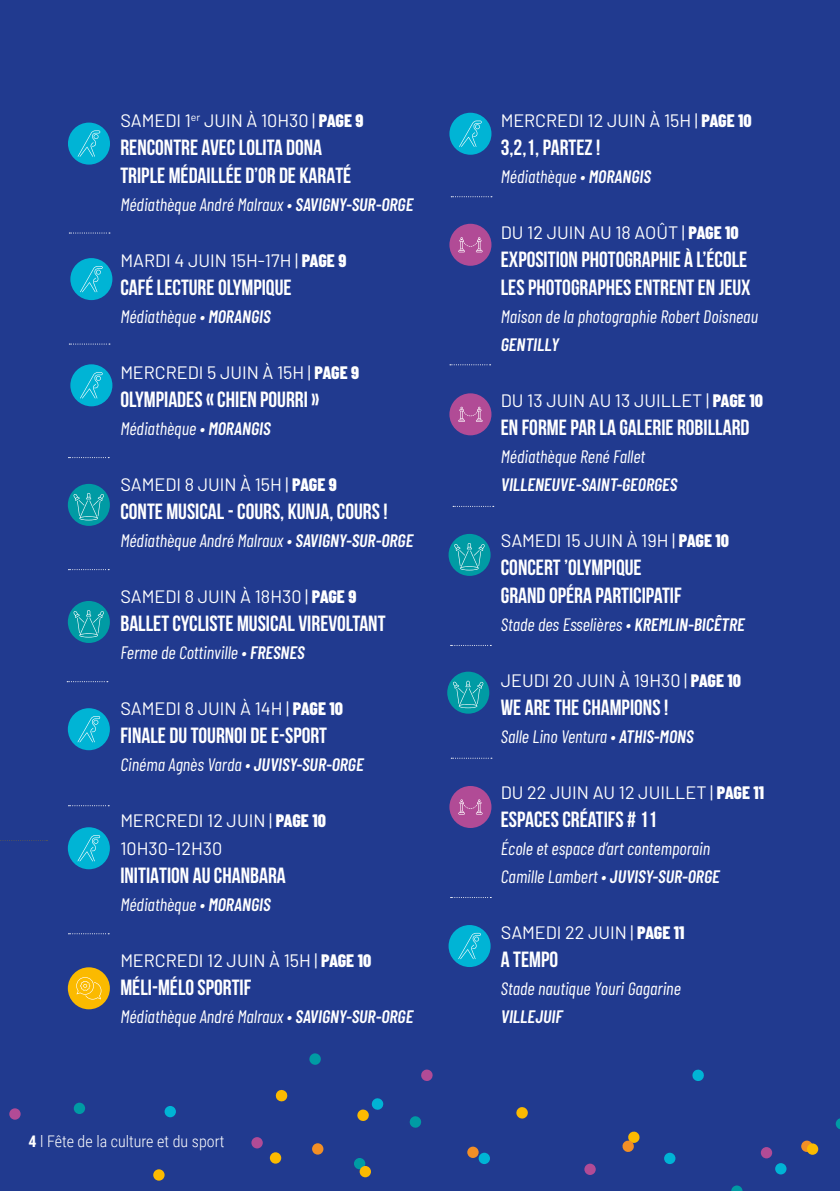
<style>
.page{position:relative;width:840px;height:1191px;background:#fff}
.page>*{position:absolute;margin:0;border:0;box-sizing:border-box;transform-origin:0 0}
.t1{font:700 22px/28px "Bebas Neue";color:#fff}
.t2{font:italic 18px/28px "Barlow Condensed";color:#fff}
.t3{font:18px/28px "Barlow";color:#fff}
.t4{font:italic 600 18px "Barlow Condensed";color:#fff}
.t5{font:300 16px "Roboto Condensed";color:#fff}
.s1{font-family:"Barlow Condensed";font-weight:800}
.s2{font-weight:600}
.s3{font-weight:700}
</style>
<div class="page">
<div style="left:0;top:0;width:839px;height:1191px;background:#213a8f"></div>
<svg style="left:835px;top:1119px;width:4px;height:10px"></svg>
<div style="left:74px;top:1102px;width:11px;height:12px;background:#009ba4;border-radius:50%"></div>
<svg style="left:800px;top:1140px;width:12px;height:12px"></svg>
<div style="left:312px;top:1143px;width:11px;height:11px;background:#f38f25;border-radius:50%"></div>
<div style="left:806px;top:1143px;width:11px;height:11px;background:#fbba00;border-radius:50%"></div>
<div style="left:270px;top:1152px;width:11px;height:11px;background:#fbba00;border-radius:50%"></div>
<div style="left:760px;top:1147px;width:11px;height:11px;background:#b14b96;border-radius:50%"></div>
<div style="left:251px;top:1137px;width:11px;height:11px;background:#b14b96;border-radius:50%"></div>
<div style="left:774px;top:1163px;width:12px;height:11px;background:#00b4d5;border-radius:50%"></div>
<div style="left:478px;top:1152px;width:11px;height:12px;background:#00b4d5;border-radius:50%"></div>
<svg style="left:731px;top:1185px;width:11px;height:6px"></svg>
<svg style="left:663px;top:1152px;width:12px;height:12px"></svg>
<svg style="left:622px;top:1131px;width:18px;height:21px"></svg>
<div style="left:584px;top:1163px;width:11px;height:12px;background:#b14b96;border-radius:50%"></div>
<div style="left:467px;top:1146px;width:11px;height:12px;background:#f38f25;border-radius:50%"></div>
<div style="left:354px;top:1158px;width:11px;height:11px;background:#009ba4;border-radius:50%"></div>
<div style="left:359px;top:1166px;width:12px;height:11px;background:#fbba00;border-radius:50%"></div>
<div style="left:164px;top:1106px;width:12px;height:11px;background:#00b4d5;border-radius:50%"></div>
<div style="left:153px;top:1169px;width:11px;height:11px;background:#fbba00;border-radius:50%"></div>
<div style="left:9px;top:1108px;width:12px;height:11px;background:#b14b96;border-radius:50%"></div>
<svg style="left:69px;top:232px;width:41px;height:27px"></svg>
<svg style="left:451px;top:196px;width:40px;height:1px"></svg>
<svg style="left:449px;top:364px;width:41px;height:1px"></svg>
<svg style="left:453px;top:506px;width:40px;height:1px"></svg>
<svg style="left:450px;top:645px;width:41px;height:1px"></svg>
<svg style="left:451px;top:757px;width:40px;height:1px"></svg>
<svg style="left:450px;top:897px;width:41px;height:1px"></svg>
<svg style="left:68px;top:457px;width:41px;height:2px"></svg>
<svg style="left:69px;top:343px;width:41px;height:1px"></svg>
<svg style="left:68px;top:569px;width:41px;height:2px"></svg>
<svg style="left:67px;top:681px;width:42px;height:2px"></svg>
<svg style="left:68px;top:805px;width:41px;height:1px"></svg>
<svg style="left:68px;top:933px;width:41px;height:2px"></svg>
<div style="left:68px;top:967px;width:42px;height:42px;background:#fbba00;border-radius:50%"></div>
<svg style="left:76px;top:967px;width:25px;height:32px"></svg>
<div style="left:68px;top:708px;width:42px;height:42px;background:#00b4d5;border-radius:50%"></div>
<svg style="left:77px;top:709px;width:24px;height:33px"></svg>
<div style="left:68px;top:827px;width:42px;height:42px;background:#00b4d5;border-radius:50%"></div>
<svg style="left:76px;top:835px;width:26px;height:35px"></svg>
<div style="left:448px;top:925px;width:42px;height:42px;background:#00b4d5;border-radius:50%"></div>
<svg style="left:458px;top:933px;width:22px;height:26px"></svg>
<div style="left:449px;top:113px;width:42px;height:42px;background:#00b4d5;border-radius:50%"></div>
<svg style="left:459px;top:121px;width:23px;height:26px"></svg>
<div style="left:70px;top:258px;width:42px;height:42px;background:#00b4d5;border-radius:50%"></div>
<svg style="left:80px;top:266px;width:23px;height:26px"></svg>
<div style="left:70px;top:364px;width:42px;height:42px;background:#00b4d5;border-radius:50%"></div>
<svg style="left:73px;top:372px;width:30px;height:29px"></svg>
<div style="left:68px;top:123px;width:42px;height:42px;background:#00b4d5;border-radius:50%"></div>
<svg style="left:78px;top:126px;width:25px;height:31px"></svg>
<div style="left:68px;top:601px;width:42px;height:42px;background:#009ba4;border-radius:50%"></div>
<svg style="left:73px;top:601px;width:31px;height:36px"></svg>
<div style="left:68px;top:484px;width:42px;height:42px;background:#009ba4;border-radius:50%"></div>
<svg style="left:73px;top:485px;width:31px;height:35px"></svg>
<div style="left:448px;top:534px;width:42px;height:42px;background:#009ba4;border-radius:50%"></div>
<svg style="left:448px;top:543px;width:41px;height:33px"></svg>
<div style="left:447px;top:671px;width:42px;height:42px;background:#009ba4;border-radius:50%"></div>
<svg style="left:452px;top:680px;width:31px;height:28px"></svg>
<div style="left:449px;top:393px;width:42px;height:42px;background:#b14b96;border-radius:50%"></div>
<svg style="left:449px;top:407px;width:34px;height:15px"></svg>
<div style="left:449px;top:786px;width:42px;height:42px;background:#b14b96;border-radius:50%"></div>
<svg style="left:449px;top:799px;width:34px;height:15px"></svg>
<div style="left:449px;top:224px;width:42px;height:42px;background:#b14b96;border-radius:50%"></div>
<svg style="left:458px;top:237px;width:24px;height:15px"></svg>
<svg style="left:409px;top:1116px;width:12px;height:12px"></svg>
<svg style="left:516px;top:1107px;width:12px;height:12px"></svg>
<svg style="left:421px;top:1069px;width:12px;height:12px"></svg>
<svg style="left:357px;top:1098px;width:26px;height:23px"></svg>
<svg style="left:309px;top:1053px;width:12px;height:12px"></svg>
<svg style="left:692px;top:1069px;width:12px;height:12px"></svg>
<svg style="left:275px;top:1090px;width:13px;height:12px"></svg>
<svg style="left:0;top:840px;width:47px;height:1px"></svg>
<p class="t3" style="left:120px;top:106px;width:245px">SAMEDI 1<sup>er</sup> JUIN À 10H30 | <span class="s1">PAGE 9</span></p>
<p class="t1" style="left:120px;top:133px;width:232px">RENCONTRE AVEC LOLITA DONA<br>TRIPLE MÉDAILLÉE D’OR DE KARATÉ</p>
<p class="t2" style="left:120px;top:189px;width:294px">Médiathèque André Malraux • <span class="s2">SAVIGNY-SUR-ORGE</span></p>
<p class="t3" style="left:120px;top:246px;width:227px">MARDI 4 JUIN 15H-17H | <span class="s1">PAGE 9</span></p>
<p class="t1" style="left:120px;top:273px;width:172px">CAFÉ LECTURE OLYMPIQUE</p>
<p class="t2" style="left:120px;top:301px;width:152px">Médiathèque • <span class="s2">MORANGIS</span></p>
<p class="t3" style="left:120px;top:358px;width:240px">MERCREDI 5 JUIN À 15H | <span class="s1">PAGE 9</span></p>
<p class="t1" style="left:120px;top:385px;width:200px">OLYMPIADES « CHIEN POURRI »</p>
<p class="t2" style="left:120px;top:413px;width:152px">Médiathèque • <span class="s2">MORANGIS</span></p>
<p class="t3" style="left:120px;top:470px;width:218px">SAMEDI 8 JUIN À 15H | <span class="s1">PAGE 9</span></p>
<p class="t1" style="left:120px;top:497px;width:268px">CONTE MUSICAL - COURS, KUNJA, COURS !</p>
<p class="t2" style="left:120px;top:525px;width:294px">Médiathèque André Malraux • <span class="s2">SAVIGNY-SUR-ORGE</span></p>
<p class="t3" style="left:120px;top:582px;width:237px">SAMEDI 8 JUIN À 18H30 | <span class="s1">PAGE 9</span></p>
<p class="t1" style="left:120px;top:609px;width:266px">BALLET CYCLISTE MUSICAL VIREVOLTANT</p>
<p class="t2" style="left:120px;top:637px;width:186px">Ferme de Cottinville • <span class="s2">FRESNES</span></p>
<p class="t3" style="left:120px;top:694px;width:224px">SAMEDI 8 JUIN À 14H | <span class="s1">PAGE 10</span></p>
<p class="t1" style="left:120px;top:721px;width:208px">FINALE DU TOURNOI DE E-SPORT</p>
<p class="t2" style="left:120px;top:749px;width:244px">Cinéma Agnès Varda • <span class="s2">JUVISY-SUR-ORGE</span></p>
<p class="t3" style="left:120px;top:806px;width:207px">MERCREDI 12 JUIN | <span class="s1">PAGE 10<br></span>10H30-12H30</p>
<p class="t1" style="left:120px;top:861px;width:167px">INITIATION AU CHANBARA</p>
<p class="t2" style="left:120px;top:889px;width:152px">Médiathèque • <span class="s2">MORANGIS</span></p>
<p class="t3" style="left:120px;top:946px;width:252px">MERCREDI 12 JUIN À 15H | <span class="s1">PAGE 10</span></p>
<p class="t1" style="left:120px;top:973px;width:132px">MÉLI-MÉLO SPORTIF</p>
<p class="t2" style="left:120px;top:1001px;width:294px">Médiathèque André Malraux • <span class="s2">SAVIGNY-SUR-ORGE</span></p>
<p class="t5" style="left:28px;top:1130px;width:197px"><span class="s3">4</span> l Fête de la culture et du sport</p>
<p class="t3" style="left:500px;top:106px;width:252px">MERCREDI 12 JUIN À 15H | <span class="s1">PAGE 10</span></p>
<p class="t1" style="left:500px;top:133px;width:101px">3,2,1, PARTEZ !</p>
<p class="t2" style="left:500px;top:161px;width:152px">Médiathèque • <span class="s2">MORANGIS</span></p>
<p class="t3" style="left:500px;top:218px;width:239px">DU 12 JUIN AU 18 AOÛT | <span class="s1">PAGE 10</span></p>
<p class="t1" style="left:500px;top:245px;width:251px">EXPOSITION PHOTOGRAPHIE À L’ÉCOLE<br>LES PHOTOGRAPHES ENTRENT EN JEUX</p>
<p class="t2" style="left:500px;top:301px;width:259px">Maison de la photographie Robert Doisneau</p>
<p class="t4" style="left:500px;top:331px;width:60px">GENTILLY</p>
<p class="t3" style="left:500px;top:386px;width:263px">DU 13 JUIN AU 13 JUILLET | <span class="s1">PAGE 10</span></p>
<p class="t1" style="left:500px;top:413px;width:250px">EN FORME PAR LA GALERIE ROBILLARD</p>
<p class="t2" style="left:500px;top:441px;width:146px">Médiathèque René Fallet</p>
<p class="t4" style="left:500px;top:471px;width:178px">VILLENEUVE-SAINT-GEORGES</p>
<p class="t3" style="left:500px;top:526px;width:230px">SAMEDI 15 JUIN À 19H | <span class="s1">PAGE 10</span></p>
<p class="t1" style="left:500px;top:553px;width:182px">CONCERT ’OLYMPIQUE<br>GRAND OPÉRA PARTICIPATIF</p>
<p class="t2" style="left:500px;top:609px;width:245px">Stade des Esselières • <span class="s2">KREMLIN-BICÊTRE</span></p>
<p class="t3" style="left:500px;top:666px;width:241px">JEUDI 20 JUIN À 19H30 | <span class="s1">PAGE 10</span></p>
<p class="t1" style="left:500px;top:693px;width:169px">WE ARE THE CHAMPIONS !</p>
<p class="t2" style="left:500px;top:721px;width:194px">Salle Lino Ventura • <span class="s2">ATHIS-MONS</span></p>
<p class="t3" style="left:500px;top:778px;width:265px">DU 22 JUIN AU 12 JUILLET | <span class="s1">PAGE 11</span></p>
<p class="t1" style="left:500px;top:805px;width:158px">ESPACES CRÉATIFS # 11</p>
<p class="t2" style="left:500px;top:833px;width:220px">École et espace d’art contemporain<br>Camille Lambert • <span class="s2">JUVISY-SUR-ORGE</span></p>
<p class="t3" style="left:500px;top:918px;width:185px">SAMEDI 22 JUIN | <span class="s1">PAGE 11</span></p>
<p class="t1" style="left:500px;top:945px;width:59px">A TEMPO</p>
<p class="t2" style="left:500px;top:973px;width:181px">Stade nautique Youri Gagarine</p>
<p class="t4" style="left:500px;top:1003px;width:63px">VILLEJUIF</p>
</div>
